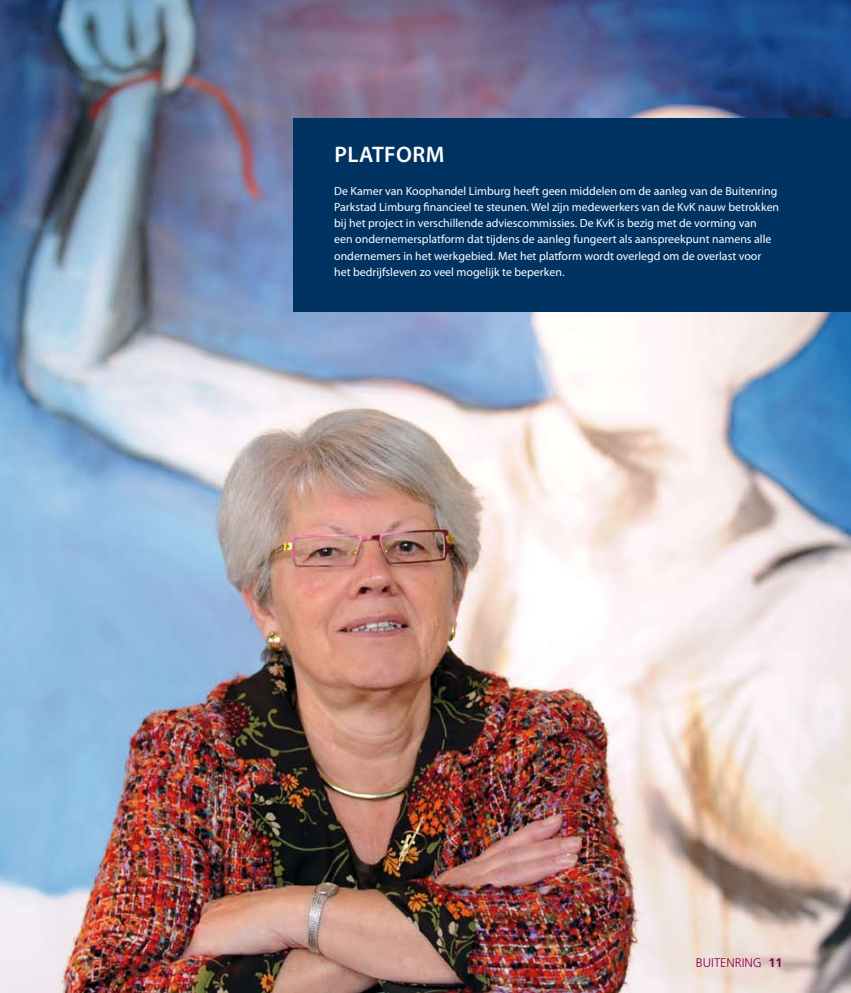
<style>
.page{position:relative;width:851px;height:993px;background:#fff}
.page>*{position:absolute;margin:0;border:0;box-sizing:border-box;transform-origin:0 0}
.t1{font:600 22.5px "Myriad Pro";color:#fff}
.t2{font:300 12.5px "Frutiger LT Std";color:#87004e}
.t3{font:11.88px/16.2px "Myriad Pro";color:#fff}
.s1{font-weight:700}
</style>
<div class="page">
<img style="left:0;top:0;width:850px;height:992px">
<div style="left:294px;top:118px;width:556px;height:194px;background:#003362"></div>
<h1 class="t1" style="left:334px;top:142px;width:52px">PLATFOR</h1>
<h1 class="t1" style="left:425px;top:142px;width:20px">M</h1>
<p class="t3" style="left:334px;top:183px;width:446px">De Kamer van Koophandel Limburg heeft geen middelen om de aanleg van de Buitenring Parkstad Limburg financieel te steunen. Wel zijn medewerkers van de KvK nauw betrokken bij het project in verschillende adviescommissies. De KvK is bezig met de vorming van<br>een ondernemersplatform dat tijdens de aanleg fungeert als aanspreekpunt namens alle ondernemers in het werkgebied. Met het platform wordt overlegd om de overlast voor het bedrijfsleven zo veel mogelijk te beperken.</p>
<p class="t2" style="left:695px;top:955px;width:88px">BUITENRING <span class="s1">11</span></p>
</div>
